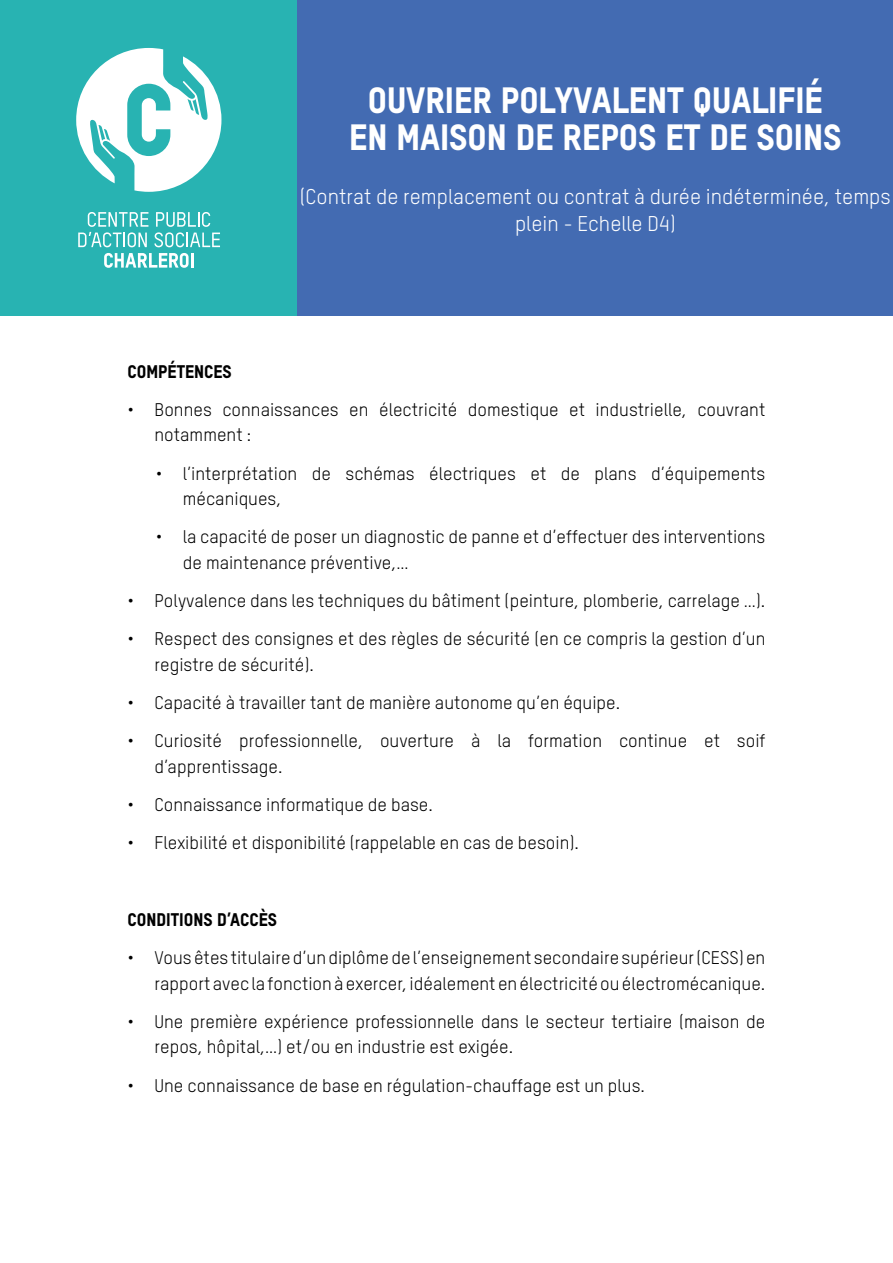
<style>
.page{position:relative;width:893px;height:1263px;background:#fff}
.page>*{position:absolute;margin:0;border:0;box-sizing:border-box;transform-origin:0 0}
.t1{font:800 36px/37.5px "TSTAR";color:#fff;text-align:center}
.t2{font:21px/27px "TSTAR";color:#fff;text-align:center}
.t3{font:18px/25.5px "TSTAR";color:#000}
.t4{font:800 18px "TSTAR";color:#000}
</style>
<div class="page">
<div style="left:0;top:0;width:298px;height:316px;background:#28b3b2"></div>
<svg style="left:78px;top:212px;width:70px;height:35px"></svg>
<svg style="left:154px;top:212px;width:66px;height:35px"></svg>
<svg style="left:104px;top:253px;width:89px;height:15px"></svg>
<svg style="left:76px;top:48px;width:145px;height:144px"></svg>
<div style="left:298px;top:0;width:595px;height:316px;background:#436bb2"></div>
<h1 class="t1" style="left:349px;top:80px;width:494px">OUVRIER POLYVALENT QUALIFIÉ<br>EN MAISON DE REPOS ET DE SOINS</h1>
<p class="t2" style="left:300px;top:183px;width:593px">(Contrat de remplacement ou contrat à durée indéterminée, temps plein - Echelle D4)</p>
<p class="t4" style="left:128px;top:360px;width:106px">COMPÉTENCES</p>
<p class="t3" style="left:155px;top:396px;width:612px;text-indent:-27px">• Bonnes connaissances en électricité domestique et industrielle, couvrant notamment :</p>
<p class="t3" style="left:183px;top:460px;width:584px;text-indent:-27px">• l’interprétation de schémas électriques et de plans d’équipements mécaniques,</p>
<p class="t3" style="left:183px;top:524px;width:584px;text-indent:-27px">• la capacité de poser un diagnostic de panne et d’effectuer des interventions de maintenance préventive,…</p>
<p class="t3" style="left:128px;top:588px;width:639px">• Polyvalence dans les techniques du bâtiment (peinture, plomberie, carrelage …).</p>
<p class="t3" style="left:155px;top:626px;width:612px;text-indent:-27px">• Respect des consignes et des règles de sécurité (en ce compris la gestion d’un registre de sécurité).</p>
<p class="t3" style="left:128px;top:690px;width:494px">• Capacité à travailler tant de manière autonome qu’en équipe.</p>
<p class="t3" style="left:155px;top:728px;width:612px;text-indent:-27px">• Curiosité professionnelle, ouverture à la formation continue et soif d’apprentissage.</p>
<p class="t3" style="left:128px;top:792px;width:307px">• Connaissance informatique de base.</p>
<p class="t3" style="left:128px;top:830px;width:453px">• Flexibilité et disponibilité (rappelable en cas de besoin).</p>
<p class="t4" style="left:128px;top:908px;width:151px">CONDITIONS D’ACCÈS</p>
<p class="t3" style="left:128px;top:945px;width:639px;text-align:right">• Vous êtes titulaire d’un diplôme de l’enseignement secondaire supérieur (CESS) en rapport avec la fonction à exercer, idéalement en électricité ou électromécanique.</p>
<p class="t3" style="left:155px;top:1009px;width:612px;text-indent:-27px">• Une première expérience professionnelle dans le secteur tertiaire (maison de repos, hôpital,…) et/ou en industrie est exigée.</p>
<p class="t3" style="left:128px;top:1072px;width:519px">• Une connaissance de base en régulation-chauffage est un plus.</p>
</div>
